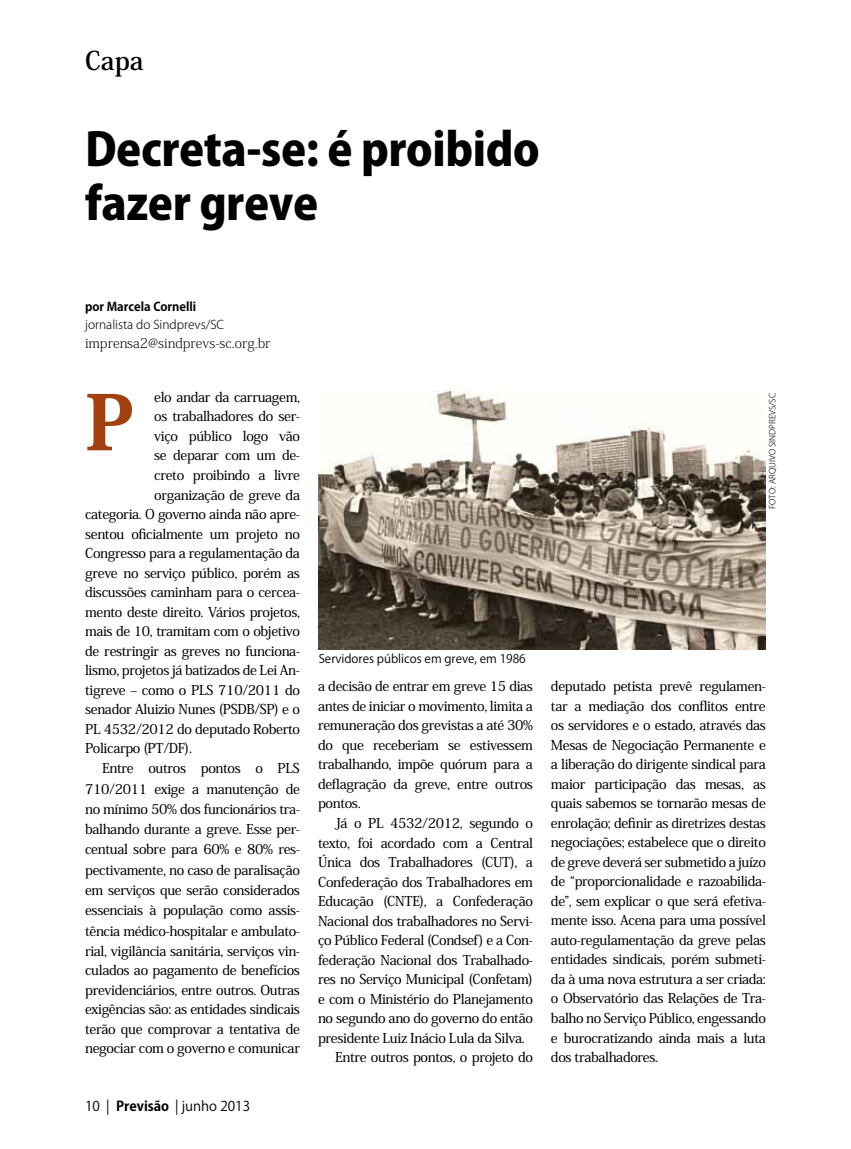
<style>
.page{position:relative;width:851px;height:1149px;background:#fff}
.page>*{position:absolute;margin:0;border:0;box-sizing:border-box;transform-origin:0 0}
.t1{font:800 75px "Koz Min Pr 6 N";color:#a1410e}
.t2{font:800 45px/54px "Koz Go Pr 6 N";letter-spacing:-.01em;color:#000}
.t3{font:700 25.5px "Koz Min Pr 6 N";color:#000}
.t4{font:500 13.5px/19.5px "Koz Min Pro";letter-spacing:-.025em;color:#000;text-align:justify}
.t5{font:200 13.5px "Koz Min Pr 6 N";color:#000}
.t6{font:13.5px "Koz Go Pr 6 N";color:#000}
.t7{font:300 12px "Koz Go Pr 6 N";color:#000}
.t8{font:700 12px "Koz Go Pr 6 N";color:#000}
.t9{font:11.85px "Koz Go Pro";color:#000}
.t10{font:300 8.4px "Koz Go Pro";color:#000}
.s1{font-weight:700}
</style>
<div class="page">
<img style="left:319px;top:391px;width:446px;height:258px">
<h3 class="t3" style="left:85px;top:46px;width:60px">Capa</h3>
<h2 class="t2" style="left:85px;top:123px;width:456px">Decreta-se: é proibido fazer greve</h2>
<p class="t8" style="left:85px;top:300px;width:113px">por Marcela Cornelli</p>
<p class="t7" style="left:85px;top:318px;width:140px">jornalista do Sindprevs/SC</p>
<p class="t5" style="left:85px;top:336px;width:187px">imprensa2@sindprevs-sc.org.br</p>
<h1 class="t1" style="left:85px;top:380px;width:51px">P</h1>
<p class="t4" style="left:154px;top:386px;width:147px">elo andar da carruagem,</p>
<p class="t4" style="left:154px;top:406px;width:147px">os trabalhadores do ser-</p>
<p class="t4" style="left:154px;top:425px;width:147px">viço público logo vão</p>
<p class="t4" style="left:154px;top:445px;width:147px">se deparar com um de-</p>
<p class="t4" style="left:154px;top:464px;width:147px">creto proibindo a livre</p>
<p class="t4" style="left:154px;top:484px;width:147px">organização de greve da</p>
<p class="t4" style="left:85px;top:503px;width:216px">categoria. O governo ainda não apre-</p>
<p class="t4" style="left:85px;top:523px;width:216px">sentou oficialmente um projeto no</p>
<p class="t4" style="left:85px;top:542px;width:216px">Congresso para a regulamentação da</p>
<p class="t4" style="left:85px;top:562px;width:216px">greve no serviço público, porém as</p>
<p class="t4" style="left:85px;top:581px;width:216px">discussões caminham para o cercea-</p>
<p class="t4" style="left:85px;top:601px;width:216px">mento deste direito. Vários projetos,</p>
<p class="t4" style="left:85px;top:620px;width:216px">mais de 10, tramitam com o objetivo</p>
<p class="t4" style="left:85px;top:640px;width:216px">de restringir as greves no funciona-</p>
<p class="t4" style="left:85px;top:659px;width:216px">lismo, projetos já batizados de Lei An-</p>
<p class="t4" style="left:85px;top:679px;width:216px">tigreve – como o PLS 710/2011 do</p>
<p class="t4" style="left:85px;top:698px;width:216px">senador Aluizio Nunes (PSDB/SP) e o</p>
<p class="t4" style="left:85px;top:718px;width:216px">PL 4532/2012 do deputado Roberto</p>
<p class="t4" style="left:85px;top:737px;width:108px">Policarpo (PT/DF).</p>
<p class="t4" style="left:102px;top:758px;width:199px">Entre outros pontos o PLS</p>
<p class="t4" style="left:85px;top:778px;width:216px">710/2011 exige a manutenção de</p>
<p class="t4" style="left:85px;top:798px;width:216px">no mínimo 50% dos funcionários tra-</p>
<p class="t4" style="left:85px;top:818px;width:216px">balhando durante a greve. Esse per-</p>
<p class="t4" style="left:85px;top:839px;width:216px">centual sobre para 60% e 80% res-</p>
<p class="t4" style="left:85px;top:859px;width:216px">pectivamente, no caso de paralisação</p>
<p class="t4" style="left:85px;top:879px;width:216px">em serviços que serão considerados</p>
<p class="t4" style="left:85px;top:899px;width:216px">essenciais à população como assis-</p>
<p class="t4" style="left:85px;top:920px;width:216px">tência médico-hospitalar e ambulato-</p>
<p class="t4" style="left:85px;top:940px;width:216px">rial, vigilância sanitária, serviços vin-</p>
<p class="t4" style="left:85px;top:959px;width:216px">culados ao pagamento de benefícios</p>
<p class="t4" style="left:85px;top:979px;width:216px">previdenciários, entre outros. Outras</p>
<p class="t4" style="left:85px;top:998px;width:216px">exigências são: as entidades sindicais</p>
<p class="t4" style="left:85px;top:1018px;width:216px">terão que comprovar a tentativa de</p>
<p class="t4" style="left:85px;top:1037px;width:216px">negociar com o governo e comunicar</p>
<p class="t6" style="left:85px;top:1097px;width:166px">10 | <span class="s1">Previsão</span> | junho 2013</p>
<p class="t9" style="left:319px;top:650px;width:208px">Servidores públicos em greve, em 1986</p>
<p class="t4" style="left:318px;top:676px;width:216px">a decisão de entrar em greve 15 dias antes de iniciar o movimento, limita a remuneração dos grevistas a até 30% do que receberiam se estivessem trabalhando, impõe quórum para a deflagração da greve, entre outros pontos.</p>
<p class="t4" style="left:335px;top:812px;width:199px">Já o PL 4532/2012, segundo o</p>
<p class="t4" style="left:318px;top:832px;width:216px">texto, foi acordado com a Central</p>
<p class="t4" style="left:318px;top:851px;width:216px">Única dos Trabalhadores (CUT), a</p>
<p class="t4" style="left:318px;top:871px;width:216px">Confederação dos Trabalhadores em</p>
<p class="t4" style="left:318px;top:890px;width:216px">Educação (CNTE), a Confederação</p>
<p class="t4" style="left:318px;top:910px;width:216px">Nacional dos trabalhadores no Servi-</p>
<p class="t4" style="left:318px;top:929px;width:216px">ço Público Federal (Condsef) e a Con-</p>
<p class="t4" style="left:318px;top:949px;width:216px">federação Nacional dos Trabalhado-</p>
<p class="t4" style="left:318px;top:968px;width:216px">res no Serviço Municipal (Confetam)</p>
<p class="t4" style="left:318px;top:988px;width:216px">e com o Ministério do Planejamento</p>
<p class="t4" style="left:318px;top:1007px;width:216px">no segundo ano do governo do então</p>
<p class="t4" style="left:318px;top:1027px;width:208px">presidente Luiz Inácio Lula da Silva.</p>
<p class="t4" style="left:335px;top:1046px;width:199px">Entre outros pontos, o projeto do</p>
<p class="t10" style="left:766px;top:509px;width:117px;rotate:-90deg">Foto: Arquivo sindprevs/SC</p>
<p class="t4" style="left:551px;top:676px;width:216px">deputado petista prevê regulamen&shy;tar a mediação dos conflitos entre os servidores e o estado, através das Mesas de Negociação Permanente e a liberação do dirigente sindical para maior participação das mesas, as quais sabemos se tornarão mesas de enrolação; definir as diretrizes destas negociações; estabelece que o direito de greve deverá ser submetido a juízo de “proporcionalidade e razoabilida&shy;de”, sem explicar o que será efetiva&shy;mente isso. Acena para uma possível auto-regulamentação da greve pelas entidades sindicais, porém submeti&shy;da à uma nova estrutura a ser criada: o Observatório das Relações de Tra&shy;balho no Serviço Público, engessando e burocratizando ainda mais a luta dos trabalhadores.</p>
</div>
